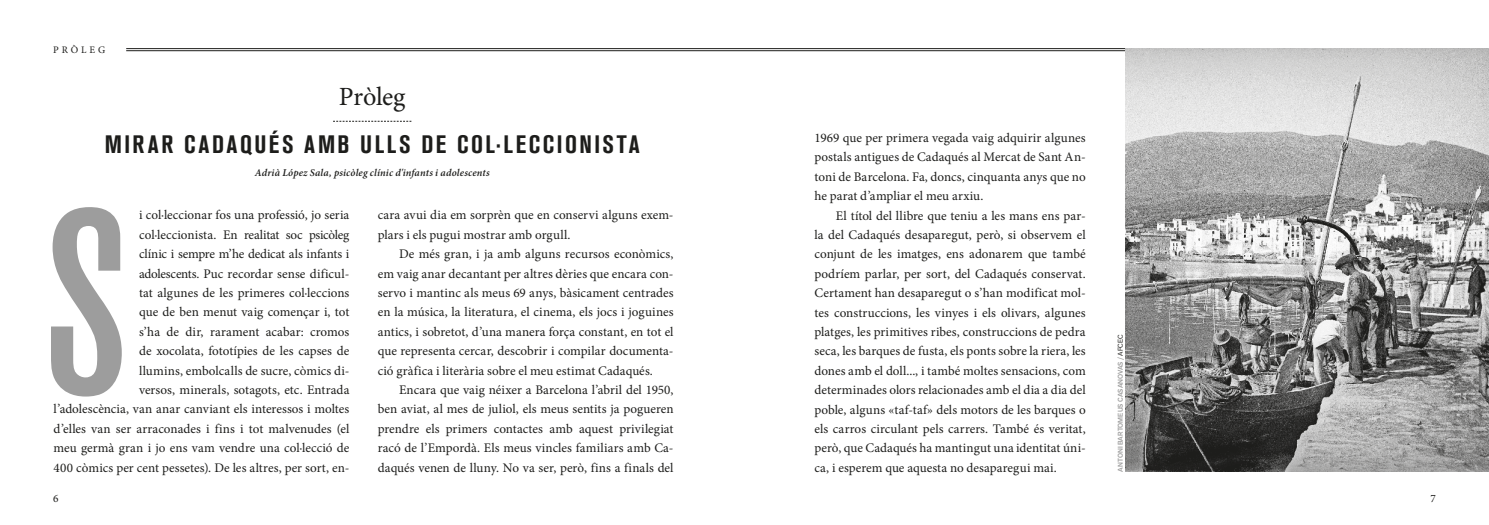
<style>
.page{position:relative;width:1489px;height:525px;background:#fff}
.page>*{position:absolute;margin:0;border:0;box-sizing:border-box;transform-origin:0 0}
.t1{font:500 condensed 258.12px "Akzidenz Grotesk BQ";color:#9d9d9d}
.t2{font:26.25px "Minion Pro";letter-spacing:-.015em;color:#1d1d1b}
.t3{font:700 condensed 25px "Akzidenz Grotesk BQ";letter-spacing:.105em;color:#1d1d1b}
.t4{font:13.12px/19.4px "Minion Pro";color:#1d1d1b;text-align:justify}
.t5{font:11.25px "Minion Pro";color:#1d1d1b}
.t6{font:italic 600 10.38px "Minion Pro";letter-spacing:.015em;color:#1d1d1b}
.t7{font:10px "Minion Pro";letter-spacing:.285em;color:#1d1d1b}
.t8{font:500 6.88px "Akzid Grtsk Next";letter-spacing:.01em;color:#9d9d9d}
.s1{font-weight:400;color:#1d1d1b}
</style>
<div class="page">
<svg style="left:333px;top:121px;width:78px;height:1px"></svg>
<hr style="left:126px;top:48px;width:1304px;height:1px;background:#1d1d1b">
<hr style="left:126px;top:50px;width:1304px;height:1px;background:#1d1d1b">
<img style="left:1125px;top:49px;width:363px;height:422px">
<p class="t7" style="left:53px;top:43px;width:54px">PRÒLEG</p>
<h2 class="t2" style="left:339px;top:79px;width:68px">Pròleg</h2>
<h3 class="t3" style="left:105px;top:130px;width:536px">MIRAR CADAQUÉS AMB ULLS DE COL·LECCIONISTA</h3>
<p class="t6" style="left:255px;top:165px;width:236px">Adrià López Sala, psicòleg clínic d'infants i adolescents</p>
<h1 class="t1" style="left:43px;top:158px;width:87px">S</h1>
<p class="t4" style="left:54px;top:205px;width:297px;text-align:right">i col·leccionar fos una professió, jo seria<br>col·leccionista. En realitat soc psicòleg<br>clínic i sempre m’he dedicat als infants i<br>adolescents. Puc recordar sense dificul-<br>tat algunes de les primeres col·leccions<br>que de ben menut vaig començar i, tot<br>s’ha de dir, rarament acabar: cromos<br>de xocolata, fototípies de les capses de<br>llumins, embolcalls de sucre, còmics di-<br>versos, minerals, sotagots, etc. Entrada<br>l’adolescència, van anar canviant els interessos i moltes d’elles van ser arraconades i fins i tot malvenudes (el meu germà gran i jo ens vam vendre una col·lecció de 400 còmics per cent pessetes). De les altres, per sort, en-</p>
<p class="t4" style="left:378px;top:205px;width:297px">cara avui dia em sorprèn que en conservi alguns exem&shy;plars i els pugui mostrar amb orgull.</p>
<p class="t4" style="left:378px;top:244px;width:297px;text-indent:21px">De més gran, i ja amb alguns recursos econòmics, em vaig anar decantant per altres dèries que encara con&shy;servo i mantinc als meus 69 anys, bàsicament centrades en la música, la literatura, el cinema, els jocs i joguines antics, i sobretot, d’una manera força constant, en tot el que representa cercar, descobrir i compilar documenta&shy;ció gràfica i literària sobre el meu estimat Cadaqués.</p>
<p class="t4" style="left:378px;top:380px;width:297px;text-indent:21px">Encara que vaig néixer a Barcelona l’abril del 1950, ben aviat, al mes de juliol, els meus sentits ja pogueren prendre els primers contactes amb aquest privilegiat racó de l’Empordà. Els meus vincles familiars amb Ca&shy;daqués venen de lluny. No va ser, però, fins a finals del</p>
<p class="t4" style="left:814px;top:128px;width:273px">1969 que per primera vegada vaig adquirir algunes postals antigues de Cadaqués al Mercat de Sant An&shy;toni de Barcelona. Fa, doncs, cinquanta anys que no he parat d’ampliar el meu arxiu.</p>
<p class="t4" style="left:814px;top:206px;width:273px;text-indent:21px">El títol del llibre que teniu a les mans ens par&shy;la del Cadaqués desaparegut, però, si observem el conjunt de les imatges, ens adonarem que també podríem parlar, per sort, del Cadaqués conservat.<br>Certament han desaparegut o s’han modificat mol&shy;tes construccions, les vinyes i els olivars, algunes platges, les primitives ribes, construccions de pedra seca, les barques de fusta, els ponts sobre la riera, les dones amb el doll..., i també moltes sensacions, com determinades olors relacionades amb el dia a dia del poble, alguns «taf-taf» dels motors de les barques o els carros circulant pels carrers. També és veritat, però, que Cadaqués ha mantingut una identitat úni&shy;ca, i esperem que aquesta no desaparegui mai.</p>
<p class="t8" style="left:1115px;top:471px;width:138px;rotate:-90deg">ANTONI BARTOMEUS CASANOVAS / <span class="s1">AFCEC</span></p>
<p class="t5" style="left:53px;top:491px;width:7px">6</p>
<p class="t5" style="left:1430px;top:491px;width:7px">7</p>
</div>
